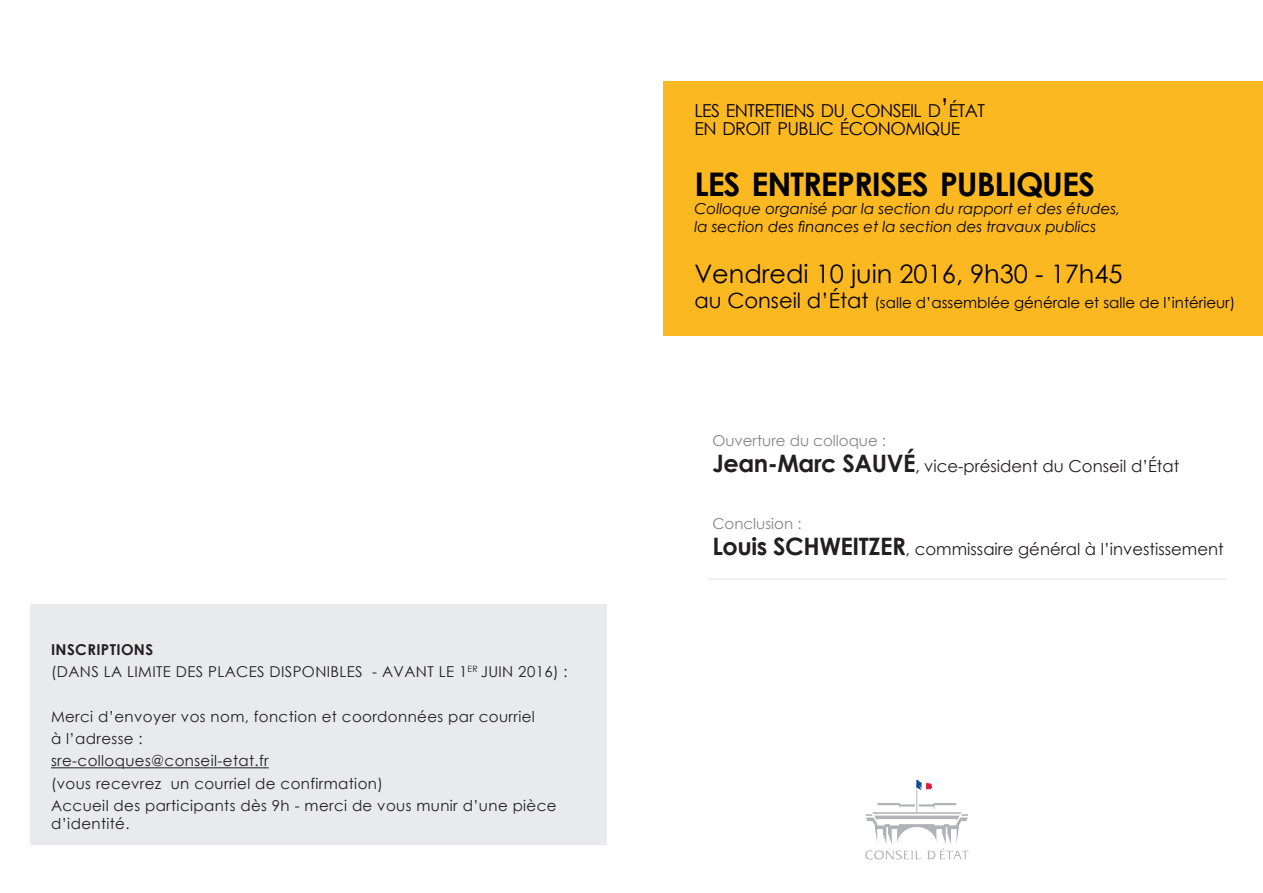
<style>
.page{position:relative;width:1263px;height:893px;background:#fff}
.page>*{position:absolute;margin:0;border:0;box-sizing:border-box;transform-origin:0 0}
.t1{font:700 32.55px "Century Gothic";letter-spacing:-.03em;color:#000}
.t2{font:25.5px "Century Gothic";color:#000}
.t3{font:17.85px "Century Gothic";letter-spacing:-.03em;color:#000}
.t4{font:16.5px "Century Gothic";color:#231f20}
.t5{font:15px/18px "Century Gothic";letter-spacing:.025em;color:#231f20}
.t6{font:italic 15px "Century Gothic";color:#000}
.t7{font:15px "Century Gothic";color:#000}
.t8{font:15px "Century Gothic";color:#848485}
.t9{font:700 15px "Century Gothic";letter-spacing:.025em;color:#231f20}
.s1{font-size:25.5px}
.s2{font-size:21px}
.s3{font-weight:700;font-size:24px}
.s4{font-size:18px}
</style>
<div class="page">
<div style="left:30px;top:604px;width:577px;height:240px;background:#e9eaeb"></div>
<hr style="left:51px;top:767px;width:218px;height:1px;background:#231f20">
<hr style="left:708px;top:578px;width:519px;height:2px;background:#e9eaeb">
<div style="left:663px;top:82px;width:600px;height:254px;background:#fcb820"></div>
<img style="left:916px;top:779px;width:14px;height:12px">
<p class="t9" style="left:51px;top:638px;width:104px">INSCRIPTIONS</p>
<p class="t5" style="left:51px;top:663px;width:518px">(DANS LA LIMITE DES PLACES DISPONIBLES - AVANT LE 1<sup>ER</sup> JUIN 2016) :</p>
<p class="t5" style="left:51px;top:707px;width:485px">Merci d’envoyer vos nom, fonction et coordonnées par courriel</p>
<p class="t5" style="left:51px;top:729px;width:93px">à l’adresse :</p>
<p class="t5" style="left:51px;top:752px;width:219px">sre-colloques@conseil-etat.fr</p>
<p class="t5" style="left:51px;top:774px;width:333px">(vous recevrez un courriel de confirmation)</p>
<p class="t5" style="left:51px;top:796px;width:507px">Accueil des participants dès 9h - merci de vous munir d’une pièce d’identité.</p>
<p class="t3" style="left:694px;top:98px;width:292px">LES ENTRETIENS DU CONSEIL D<span class="s1">’</span>ÉTAT</p>
<p class="t3" style="left:694px;top:116px;width:268px">EN DROIT PUBLIC ÉCONOMIQUE</p>
<p class="t1" style="left:694px;top:159px;width:402px">LES ENTREPRISES PUBLIQUES</p>
<p class="t6" style="left:694px;top:198px;width:427px">Colloque organisé par la section du rapport et des études,</p>
<p class="t6" style="left:694px;top:216px;width:404px">la section des finances et la section des travaux publics</p>
<p class="t2" style="left:694px;top:256px;width:430px">Vendredi 10 juin 2016, 9h30 - 17h45</p>
<p class="t7" style="left:694px;top:292px;width:542px"><span class="s2">au Conseil d’État</span> (salle d’assemblée générale et salle de l’intérieur)</p>
<p class="t8" style="left:712px;top:430px;width:175px">Ouverture du colloque :</p>
<p class="t4" style="left:712px;top:454px;width:468px"><span class="s3">Jean-Marc SAUVÉ</span><span class="s4">,</span> vice-président du Conseil d’État</p>
<p class="t8" style="left:712px;top:514px;width:91px">Conclusion :</p>
<p class="t4" style="left:712px;top:537px;width:513px"><span class="s3">Louis SCHWEITZER</span>, commissaire général à l’investissement</p>
</div>
